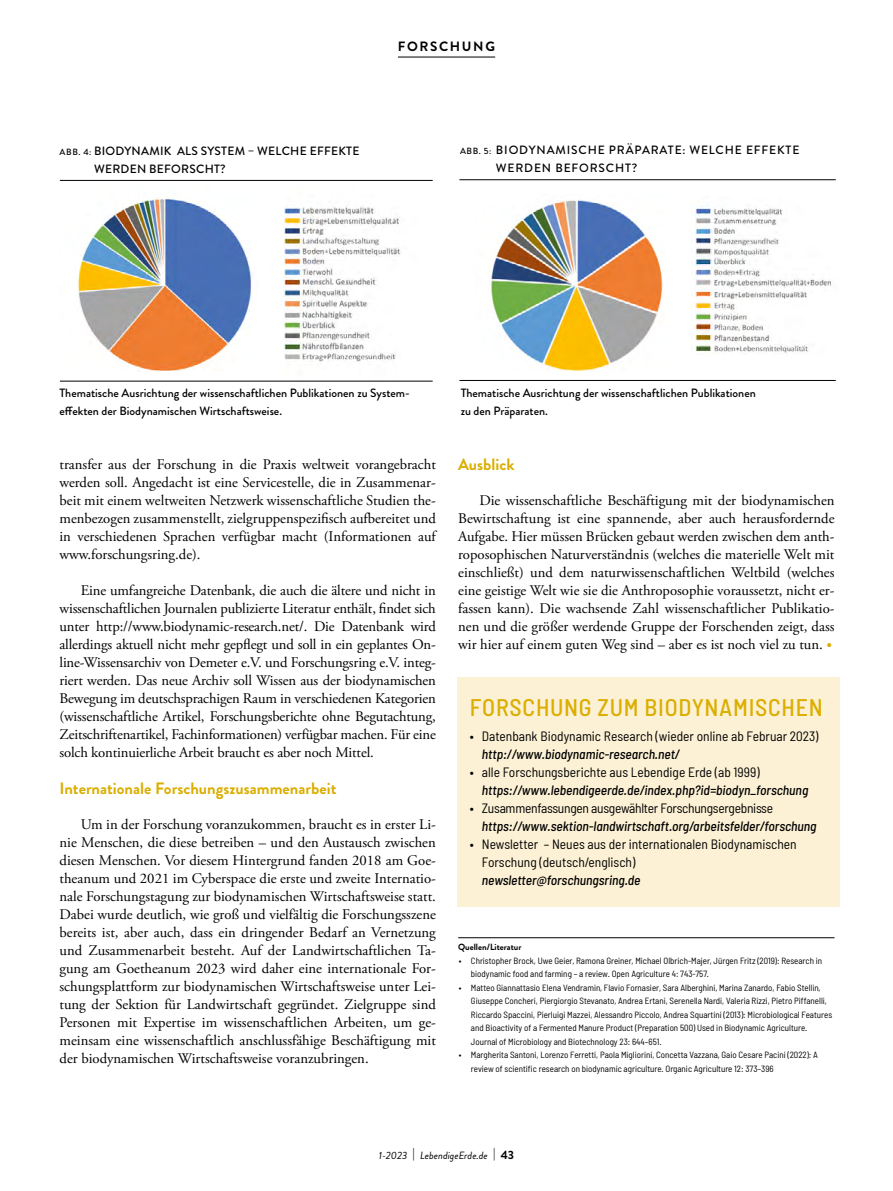
<style>
.page{position:relative;width:893px;height:1191px;background:#fff}
.page>*{position:absolute;margin:0;border:0;box-sizing:border-box;transform-origin:0 0}
.t1{font:500 semi-condensed 24px "Barlow";color:#dbae00}
.t2{font:700 16.5px "Brandon Grotesque";color:#dbae00}
.t3{font:14.7px/18px "Adobe Garamond Pro";color:#000;text-align:justify}
.t4{font:italic 500 semi-condensed 13.5px "Barlow";color:#000}
.t5{font:semi-condensed 13.5px/18px "Barlow";color:#000}
.t6{font:semi-condensed 13.5px "Barlow";letter-spacing:-.02em;color:#000}
.t7{font:700 13.5px "Brandon Grotesque";letter-spacing:.12em;color:#000}
.t8{font:500 12px/18px "Brandon Grotesque";color:#000}
.t9{font:500 12px/18px "Brandon Grotesque";letter-spacing:.07em;color:#000}
.t10{font:500 12px/18px "Brandon Grotesque";letter-spacing:.02em;color:#000}
.t11{font:italic 10.5px "Brandon Grotesque";color:#000}
.t12{font:semi-condensed 9px/13.5px "Barlow";color:#000}
.t13{font:700 9px "Brandon Grotesque";color:#000}
.s1{font-size:9px}
.s2{color:#dbae00}
.s3{font-style:normal;font-size:12px}
.s4{font-weight:700;font-style:normal;font-size:12px}
</style>
<div class="page">
<hr style="left:458px;top:937px;width:376px;height:1px;background:#000">
<img style="left:491px;top:200px;width:173px;height:172px">
<img style="left:692px;top:204px;width:139px;height:150px">
<img style="left:78px;top:195px;width:174px;height:177px">
<img style="left:284px;top:207px;width:145px;height:174px">
<hr style="left:459px;top:179px;width:377px;height:1px;background:#000">
<hr style="left:459px;top:380px;width:377px;height:1px;background:#000">
<hr style="left:60px;top:180px;width:373px;height:1px;background:#000">
<hr style="left:60px;top:381px;width:373px;height:1px;background:#000">
<div style="left:457px;top:678px;width:383px;height:229px;background:#fcf1d5"></div>
<hr style="left:398px;top:57px;width:97px;height:1px;background:#000">
<p class="t10" style="left:94px;top:142px;width:267px;text-indent:-34px"><span class="s1">Abb. 4:</span> BIODYNAMIK ALS SYSTEM – WELCHE EFFEKTE<br>WERDEN BEFORSCHT?</p>
<p class="t7" style="left:398px;top:37px;width:95px">Forschung</p>
<p class="t9" style="left:496px;top:141px;width:305px;text-indent:-36px"><span class="s1">Abb. 5:</span> BIODYNAMISCHE PRÄPARATE: WELCHE EFFEKTE<br>WERDEN BEFORSCHT?</p>
<p class="t8" style="left:60px;top:384px;width:352px">Thematische Ausrichtung der wissenschaftlichen Publikationen zu System&shy;effekten der Biodynamischen Wirtschaftsweise.</p>
<p class="t8" style="left:461px;top:384px;width:297px">Thematische Ausrichtung der wissenschaftlichen Publikationen zu den Präparaten.</p>
<p class="t3" style="left:60px;top:455px;width:378px">transfer aus der Forschung in die Praxis weltweit vorangebracht werden soll. Angedacht ist eine Servicestelle, die in Zusammenar&shy;beit mit einem weltweiten Netzwerk wissenschaftliche Studien the&shy;menbezogen zusammenstellt, zielgruppenspezifisch aufbereitet und in verschiedenen Sprachen verfügbar macht (Informationen auf www.forschungsring.de).</p>
<p class="t3" style="left:60px;top:581px;width:378px;text-indent:21px">Eine umfangreiche Datenbank, die auch die ältere und nicht in wissenschaftlichen Journalen publizierte Literatur enthält, findet sich unter http://www.biodynamic-research.net/. Die Datenbank wird allerdings aktuell nicht mehr gepflegt und soll in ein geplantes On&shy;line-Wissensarchiv von Demeter e.V. und Forschungsring e.V. integ&shy;riert werden. Das neue Archiv soll Wissen aus der biodynamischen Bewegung im deutschsprachigen Raum in verschiedenen Kategorien (wissenschaftliche Artikel, Forschungsberichte ohne Begutachtung, Zeitschriftenartikel, Fachinformationen) verfügbar machen. Für eine solch kontinuierliche Arbeit braucht es aber noch Mittel.</p>
<p class="t2" style="left:60px;top:777px;width:278px">I nternationale Forschungszusammenarbeit</p>
<p class="t3" style="left:60px;top:815px;width:378px;text-indent:21px">Um in der Forschung voranzukommen, braucht es in erster Li&shy;nie Menschen, die diese betreiben – und den Austausch zwischen diesen Menschen. Vor diesem Hintergrund fanden 2018 am Goe&shy;theanum und 2021 im Cyberspace die erste und zweite Internatio&shy;nale Forschungstagung zur biodynamischen Wirtschaftsweise statt.<br>Dabei wurde deutlich, wie groß und vielfältig die Forschungsszene bereits ist, aber auch, dass ein dringender Bedarf an Vernetzung und Zusammenarbeit besteht. Auf der Landwirtschaftlichen Ta&shy;gung am Goetheanum 2023 wird daher eine internationale For&shy;schungsplattform zur biodynamischen Wirtschaftsweise unter Lei&shy;tung der Sektion für Landwirtschaft gegründet. Zielgruppe sind Personen mit Expertise im wissenschaftlichen Arbeiten, um ge&shy;meinsam eine wissenschaftlich anschlussfähige Beschäftigung mit der biodynamischen Wirtschaftsweise voranzubringen.</p>
<p class="t2" style="left:458px;top:453px;width:58px">Ausblick</p>
<p class="t3" style="left:458px;top:491px;width:378px;text-indent:21px">Die wissenschaftliche Beschäftigung mit der biodynamischen Bewirtschaftung ist eine spannende, aber auch herausfordernde Aufgabe. Hier müssen Brücken gebaut werden zwischen dem anth&shy;roposophischen Naturverständnis (welches die materielle Welt mit einschließt) und dem naturwissenschaftlichen Weltbild (welches eine geistige Welt wie sie die Anthroposophie voraussetzt, nicht er&shy;fassen kann). Die wachsende Zahl wissenschaftlicher Publikatio&shy;nen und die größer werdende Gruppe der Forschenden zeigt, dass wir hier auf einem guten Weg sind – aber es ist noch viel zu tun. <span class="s2">•</span></p>
<h1 class="t1" style="left:470px;top:692px;width:15px">FORSCHUNG</h1>
<h1 class="t1" style="left:597px;top:692px;width:14px">ZUM</h1>
<h1 class="t1" style="left:645px;top:692px;width:102px">BIODYNAMISCHEN</h1>
<p class="t5" style="left:470px;top:727px;width:350px">• Datenbank Biodynamic Research (wieder online ab Februar 2023)</p>
<p class="t4" style="left:482px;top:746px;width:199px">http://www.biodynamic-research.net/</p>
<p class="t5" style="left:470px;top:763px;width:291px">• alle Forschungsberichte aus Lebendige Erde (ab 1999)</p>
<p class="t4" style="left:482px;top:782px;width:328px">https://www.lebendigeerde.de/index.php?id=biodyn_forschung</p>
<p class="t6" style="left:470px;top:800px;width:305px">• Zusammenfassungen ausgewählter Forschungsergebnisse</p>
<p class="t4" style="left:482px;top:818px;width:336px">https://www.sektion-landwirtschaft.org/arbeitsfelder/forschung</p>
<p class="t5" style="left:482px;top:835px;width:316px;text-indent:-12px">• Newsletter – Neues aus der internationalen Biodynamischen<br>Forschung (deutsch/englisch)</p>
<p class="t4" style="left:482px;top:872px;width:160px">newsletter@forschungsring.de</p>
<p class="t13" style="left:458px;top:940px;width:65px">Quellen/Literatur</p>
<p class="t12" style="left:471px;top:953px;width:353px;text-indent:-12px">• Christopher Brock, Uwe Geier, Ramona Greiner, Michael Olbrich-Majer, Jürgen Fritz (2019): Research in biodynamic food and farming – a review. Open Agriculture 4: 743-757.</p>
<p class="t12" style="left:471px;top:980px;width:363px;text-indent:-12px">• Matteo Giannattasio Elena Vendramin, Flavio Fornasier, Sara Alberghini, Marina Zanardo, Fabio Stellin, Giuseppe Concheri, Piergiorgio Stevanato, Andrea Ertani, Serenella Nardi, Valeria Rizzi, Pietro Piffanelli, Riccardo Spaccini, Pierluigi Mazzei, Alessandro Piccolo, Andrea Squartini (2013): Microbiological Features and Bioactivity of a Fermented Manure Product (Preparation 500) Used in Biodynamic Agriculture.<br>Journal of Microbiology and Biotechnology 23: 644–651.</p>
<p class="t12" style="left:471px;top:1048px;width:349px;text-indent:-12px">• Margherita Santoni, Lorenzo Ferretti, Paola Migliorini, Concetta Vazzana, Gaio Cesare Pacini (2022): A review of scientific research on biodynamic agriculture. Organic Agriculture 12: 373–396</p>
<p class="t11" style="left:379px;top:1148px;width:137px">1-2023 <span class="s3">|</span> LebendigeErde.de <span class="s3">|</span> <span class="s4">43</span></p>
</div>
